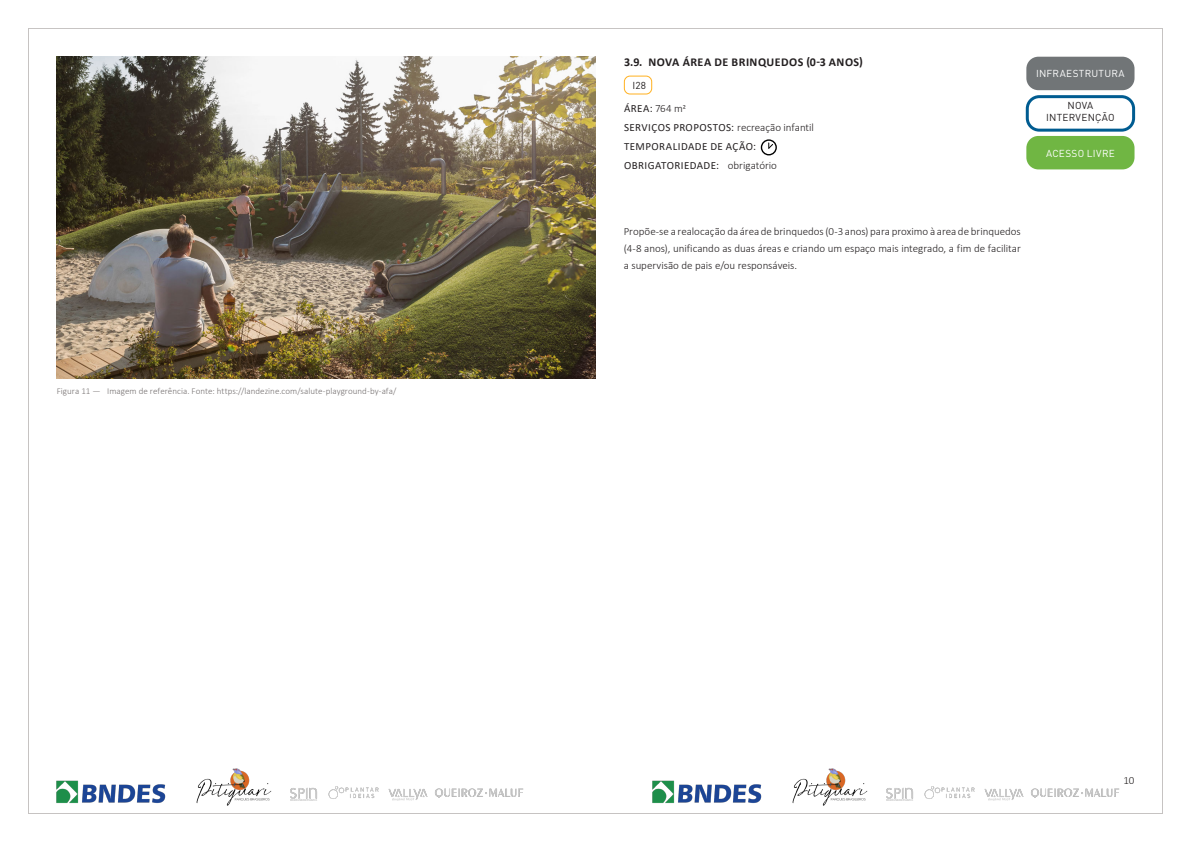
<style>
.page{position:relative;width:1191px;height:842px;background:#fff}
.page>*{position:absolute;margin:0;border:0;box-sizing:border-box;transform-origin:0 0}
.t1{font:700 12px "Calibri";letter-spacing:.035em;color:#231f20}
.CORPO_DE_TEXTO{font:300 11px/17px "Calibri";color:#231f20;text-align:justify}
.CORPO_DE_TEXTO-2{font:11px "Calibri";letter-spacing:.04em;color:#231f20}
.LEGENDA_EM_DIAGRAMAS{font:10px "DIN Pro";letter-spacing:.03em;color:#fff}
.LEGENDA_EM_DIAGRAMAS-2{font:10px "DIN Pro";letter-spacing:.02em;color:#231f20}
.CORPO_DE_TEXTO-3{font:10px "DIN Pro";color:#231f20}
.t2{font:300 9px "Calibri";letter-spacing:.005em;color:#767171}
.s1{font-weight:300}
</style>
<div class="page">
<img style="left:652px;top:768px;width:468px;height:38px">
<img style="left:57px;top:768px;width:467px;height:38px">
<div style="left:1026px;top:136px;width:108px;height:33px;background:#70b643;border-radius:12px"></div>
<div style="left:1025px;top:95px;width:110px;height:37px;border:3px solid #005c91;border-radius:12px"></div>
<div style="left:1026px;top:57px;width:108px;height:33px;background:#717577;border-radius:12px"></div>
<div style="left:624px;top:76px;width:28px;height:18px;border:1px solid #ffb120;border-radius:6px"></div>
<img style="left:57px;top:57px;width:538px;height:321px">
<div style="left:761px;top:139px;width:16px;height:16px;border:1px solid #000;border-radius:50%"></div>
<svg style="left:768px;top:143px;width:6px;height:6px"></svg>
<p class="t2" style="left:57px;top:386px;width:341px">Figura 11 — Imagem de referência. Fonte: https://landezine.com/salute-playground-by-afa/</p>
<p class="t1" style="left:624px;top:53px;width:240px">3.9. NOVA ÁREA DE BRINQUEDOS (0-3 ANOS)</p>
<p class="CORPO_DE_TEXTO-3" style="left:632px;top:78px;width:15px">I28</p>
<p class="CORPO_DE_TEXTO-2" style="left:624px;top:101px;width:63px">ÁREA: <span class="s1">764 m2</span></p>
<p class="CORPO_DE_TEXTO-2" style="left:624px;top:120px;width:191px">SERVIÇOS PROPOSTOS: <span class="s1">recreação infantil</span></p>
<p class="CORPO_DE_TEXTO" style="left:728px;top:157px;width:51px">obrigatório</p>
<p class="CORPO_DE_TEXTO-2" style="left:624px;top:139px;width:133px">TEMPORALIDADE DE AÇÃO:</p>
<p class="CORPO_DE_TEXTO-2" style="left:624px;top:158px;width:97px">OBRIGATORIEDADE:</p>
<p class="LEGENDA_EM_DIAGRAMAS" style="left:1036px;top:67px;width:90px">INFRAESTRUTURA</p>
<p class="LEGENDA_EM_DIAGRAMAS-2" style="left:1067px;top:99px;width:27px">NOVA</p>
<p class="LEGENDA_EM_DIAGRAMAS-2" style="left:1046px;top:111px;width:70px">INTERVENÇÃO</p>
<p class="LEGENDA_EM_DIAGRAMAS" style="left:1046px;top:146px;width:70px">ACESSO LIVRE</p>
<p class="CORPO_DE_TEXTO" style="left:624px;top:223px;width:398px">Propõe-se a realocação da área de brinquedos (0-3 anos) para proximo à area de brinquedos (4-8 anos), unificando as duas áreas e criando um espaço mais integrado, a fim de facilitar a supervisão de pais e/ou responsáveis.</p>
<p class="CORPO_DE_TEXTO" style="left:1123px;top:772px;width:12px">10</p>
</div>
